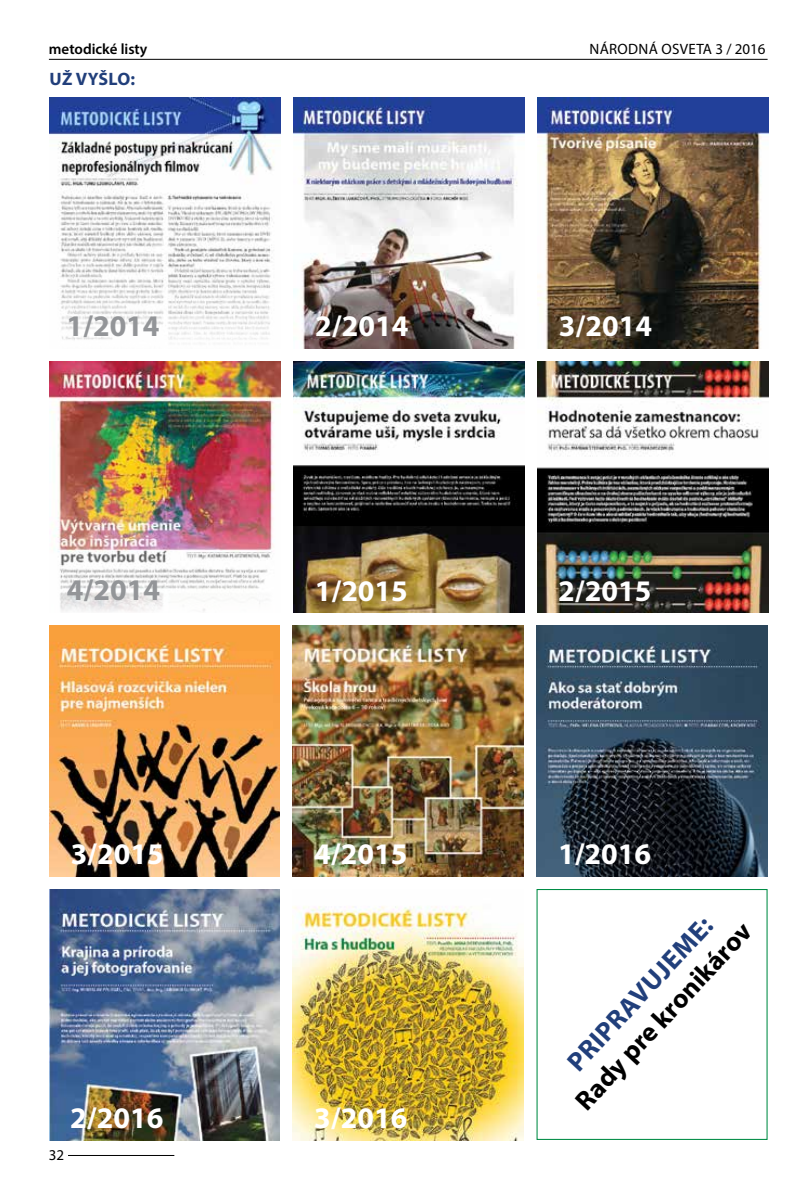
<style>
.page{position:relative;width:808px;height:1191px;background:#fff}
.page>*{position:absolute;margin:0;border:0;box-sizing:border-box;transform-origin:0 0}
.t1{font:700 30px "Myriad Pro";color:#fff}
.t2{font:700 30px "Myriad Pro";color:#939598}
.t3{font:700 27px "Myriad Pro";color:#000}
.t4{font:700 27px "Myriad Pro";color:#213f7b}
.t5{font:700 18px "Myriad Pro";letter-spacing:.005em;color:#213f7b}
.t6{font:15px "Myriad Pro";letter-spacing:.02em;color:#000}
.t7{font:600 15px "Myriad Pro";color:#000}
</style>
<div class="page">
<hr style="left:49px;top:59px;width:718px;height:1px;background:#000">
<hr style="left:68px;top:1155px;width:106px;height:1px;background:#000">
<img style="left:49px;top:98px;width:231px;height:242px">
<img style="left:293px;top:98px;width:231px;height:251px">
<img style="left:537px;top:98px;width:231px;height:251px">
<img style="left:49px;top:361px;width:231px;height:251px">
<img style="left:293px;top:361px;width:231px;height:251px">
<img style="left:537px;top:361px;width:231px;height:251px">
<img style="left:49px;top:625px;width:231px;height:251px">
<img style="left:293px;top:625px;width:231px;height:251px">
<img style="left:536px;top:625px;width:231px;height:251px">
<img style="left:49px;top:889px;width:231px;height:251px">
<img style="left:293px;top:906px;width:231px;height:234px">
<div style="left:536px;top:889px;width:231px;height:251px;border:1px solid #008c45"></div>
<p class="t7" style="left:49px;top:39px;width:100px">metodické listy</p>
<p class="t5" style="left:50px;top:68px;width:87px">Už vyšlo:</p>
<p class="t6" style="left:589px;top:39px;width:177px">NÁRODNÁ OSVETA 3 / 2016</p>
<p class="t2" style="left:66px;top:307px;width:95px">1/2014</p>
<p class="t1" style="left:315px;top:307px;width:95px">2/2014</p>
<p class="t1" style="left:559px;top:307px;width:95px">3/2014</p>
<p class="t2" style="left:67px;top:570px;width:95px">4/2014</p>
<p class="t1" style="left:315px;top:571px;width:95px">1/2015</p>
<p class="t1" style="left:558px;top:571px;width:95px">2/2015</p>
<p class="t1" style="left:71px;top:834px;width:95px">3/2015</p>
<p class="t1" style="left:314px;top:834px;width:95px">4/2015</p>
<p class="t1" style="left:558px;top:834px;width:95px">1/2016</p>
<p class="t1" style="left:70px;top:1097px;width:95px">2/2016</p>
<p class="t1" style="left:314px;top:1097px;width:95px">3/2016</p>
<p class="t6" style="left:49px;top:1145px;width:17px">32</p>
<p class="t4" style="left:559px;top:1054px;width:201px;rotate:-47deg">Pripravujeme:</p>
<p class="t3" style="left:567px;top:1093px;width:249px;rotate:-47deg">Rady pre kronikárov</p>
</div>
